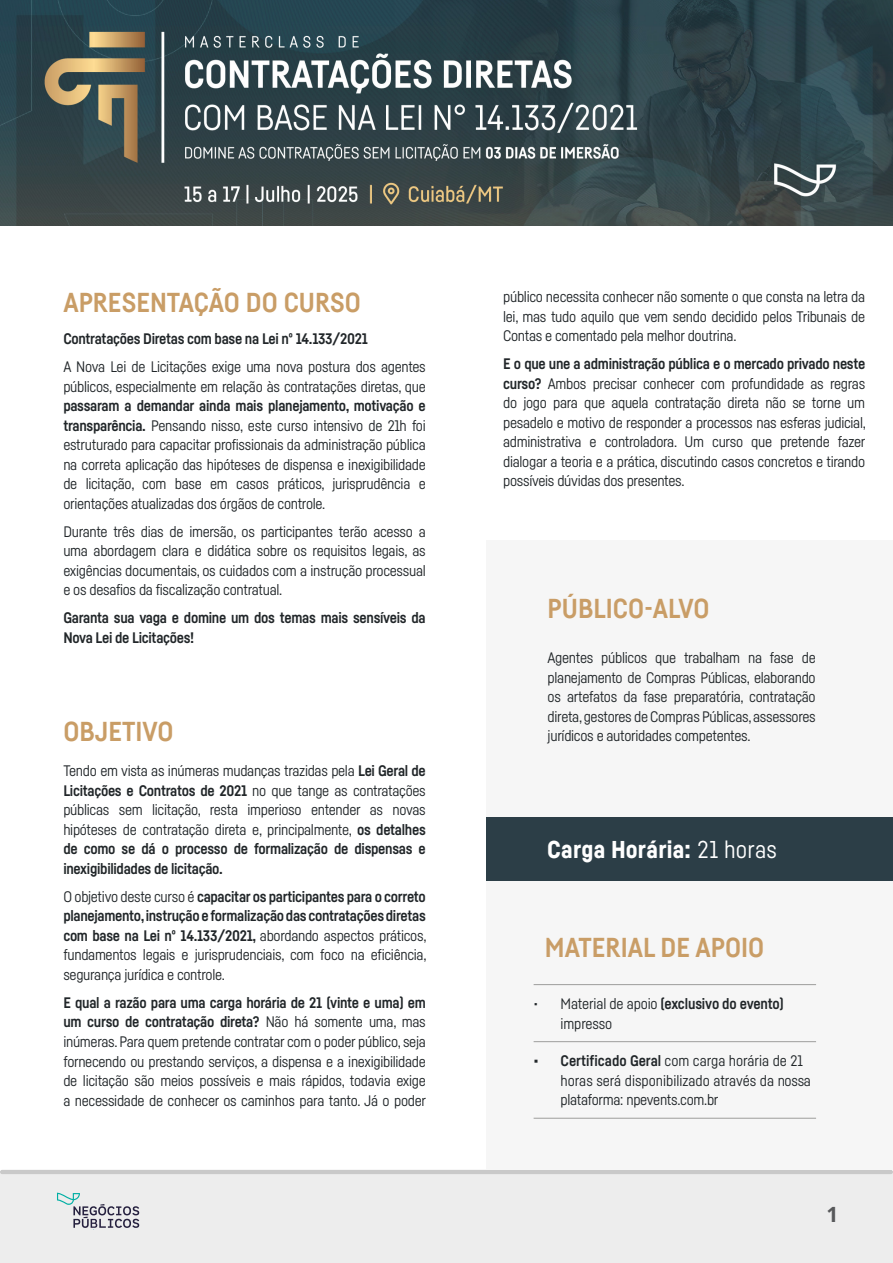
<style>
.page{position:relative;width:893px;height:1263px;background:#fff}
.page>*{position:absolute;margin:0;border:0;box-sizing:border-box;transform-origin:0 0}
.t1{font:700 27px "Fabrikat";color:#c99d66}
.t2{font:900 24px "Fabrikat";letter-spacing:.005em;color:#fff}
.t3{font:700 21px "Open Sans";color:#57585a}
.Estilo_de_parágrafo_1{font:15px/19.5px "Fabrikat";letter-spacing:-.02em;color:#212629;text-align:justify}
.t4{font:700 15px/19.5px "Fabrikat";letter-spacing:-.02em;color:#212629}
.Estilo_de_parágrafo_1-2{font:15px/19.5px "Fabrikat";color:#212629}
.s1{font-weight:700}
.s2{font-weight:400}
</style>
<div class="page">
<div style="left:0;top:1174px;width:893px;height:89px;background:#ededed"></div>
<hr style="left:0;top:1170px;width:893px;height:4px;background:#c9c9c9;border-radius:2px">
<svg style="left:57px;top:1193px;width:82px;height:35px"></svg>
<img style="left:0;top:0;width:893px;height:225px">
<div style="left:487px;top:540px;width:406px;height:630px;background:#f6f6f6"></div>
<div style="left:487px;top:817px;width:406px;height:64px;background:#2c3e47"></div>
<hr style="left:534px;top:984px;width:282px;height:1px;background:#9d9d9c">
<hr style="left:534px;top:1041px;width:282px;height:1px;background:#9d9d9c">
<hr style="left:534px;top:1118px;width:282px;height:1px;background:#9d9d9c">
<p class="t1" style="left:63px;top:286px;width:299px">APRESENTAÇÃO DO CURSO</p>
<p class="t4" style="left:63px;top:329px;width:306px">Contratações Diretas com base na Lei nº 14.133/2021</p>
<p class="Estilo_de_parágrafo_1" style="left:63px;top:357px;width:364px">A Nova Lei de Licitações exige uma nova postura dos agentes públicos, especialmente em relação às contratações diretas, que <span class="s1">passaram a demandar ainda mais planejamento, motivação e transparência.</span> Pensando nisso, este curso intensivo de 21h foi estruturado para capacitar profissionais da administração pública na correta aplicação das hipóteses de dispensa e inexigibilidade de licitação, com base em casos práticos, jurisprudência e orientações atualizadas dos órgãos de controle.</p>
<p class="Estilo_de_parágrafo_1" style="left:63px;top:521px;width:364px">Durante três dias de imersão, os participantes terão acesso a uma abordagem clara e didática sobre os requisitos legais, as exigências documentais, os cuidados com a instrução processual e os desafios da fiscalização contratual.</p>
<p class="t4" style="left:63px;top:608px;width:364px">Garanta sua vaga e domine um dos temas mais sensíveis da<br>Nova Lei de Licitações!</p>
<p class="Estilo_de_parágrafo_1" style="left:503px;top:287px;width:363px">público necessita conhecer não somente o que consta na letra da lei, mas tudo aquilo que vem sendo decidido pelos Tribunais de Contas e comentado pela melhor doutrina.</p>
<p class="Estilo_de_parágrafo_1" style="left:503px;top:354px;width:364px"><span class="s1">E o que une a administração pública e o mercado privado neste curso?</span> Ambos precisar conhecer com profundidade as regras do jogo para que aquela contratação direta não se torne um pesadelo e motivo de responder a processos nas esferas judicial, administrativa e controladora. Um curso que pretende fazer dialogar a teoria e a prática, discutindo casos concretos e tirando possíveis dúvidas dos presentes.</p>
<p class="t1" style="left:548px;top:592px;width:163px">PÚBLICO-ALVO</p>
<p class="Estilo_de_parágrafo_1" style="left:548px;top:647px;width:270px">Agentes públicos que trabalham na fase de planejamento de Compras Públicas, elaborando os artefatos da fase preparatória, contratação direta, gestores de Compras Públicas, assessores</p>
<p class="t1" style="left:63px;top:715px;width:112px">OBJETIVO</p>
<p class="Estilo_de_parágrafo_1" style="left:548px;top:725px;width:204px">jurídicos e autoridades competentes.</p>
<p class="Estilo_de_parágrafo_1" style="left:63px;top:761px;width:364px">Tendo em vista as inúmeras mudanças trazidas pela <span class="s1">Lei Geral de Licitações e Contratos de 2021</span> no que tange as contratações públicas sem licitação, resta imperioso entender as novas hipóteses de contratação direta e, principalmente, <span class="s1">os detalhes de como se dá o processo de formalização de dispensas e inexigibilidades de licitação.</span></p>
<p class="Estilo_de_parágrafo_1" style="left:63px;top:886px;width:365px">O objetivo deste curso é <span class="s1">capacitar os participantes para o correto planejamento, instrução e formalização das contratações diretas com base na Lei nº 14.133/2021,</span> abordando aspectos práticos, fundamentos legais e jurisprudenciais, com foco na eficiência, segurança jurídica e controle.</p>
<p class="Estilo_de_parágrafo_1" style="left:63px;top:992px;width:364px"><span class="s1">E qual a razão para uma carga horária de 21 (vinte e uma) em um curso de contratação direta?</span> Não há somente uma, mas inúmeras. Para quem pretende contratar com o poder público, seja fornecendo ou prestando serviços, a dispensa e a inexigibilidade de licitação são meios possíveis e mais rápidos, todavia exige a necessidade de conhecer os caminhos para tanto. Já o poder</p>
<p class="t2" style="left:547px;top:835px;width:232px">Carga Horária: <span class="s2">21 horas</span></p>
<p class="t1" style="left:545px;top:930px;width:221px">MATERIAL DE APOIO</p>
<p class="Estilo_de_parágrafo_1" style="left:561px;top:994px;width:225px;text-indent:-27px">• Material de apoio <span class="s1">(exclusivo do evento) </span>impresso</p>
<p class="Estilo_de_parágrafo_1-2" style="left:561px;top:1051px;width:252px;text-indent:-27px"><span class="s1">• Certificado Geral</span> com carga horária de 21 horas será disponibilizado através da nossa plataforma: npevents.com.br</p>
<h3 class="t3" style="left:826px;top:1200px;width:14px">1</h3>
</div>
